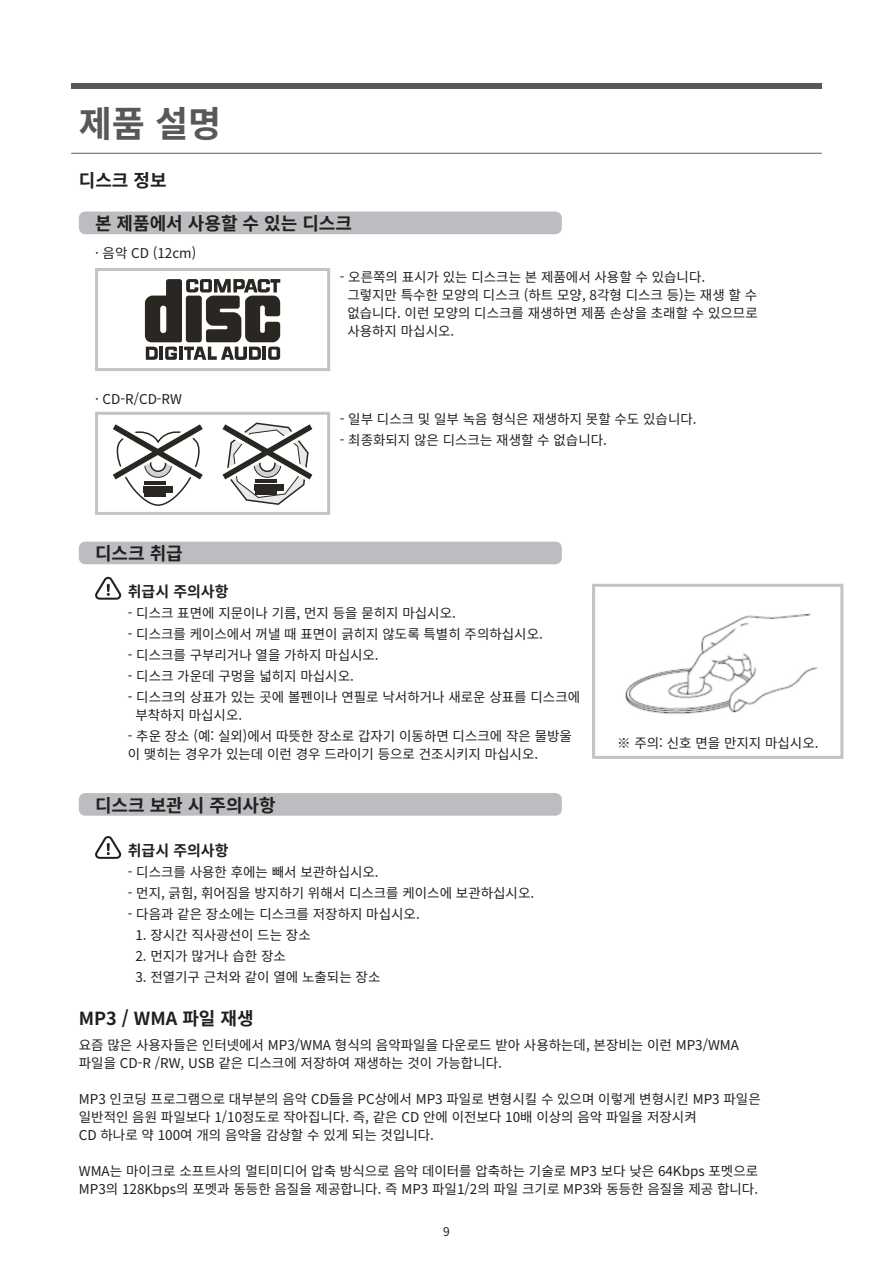
<style>
.page{position:relative;width:893px;height:1263px;background:#fff}
.page>*{position:absolute;margin:0;border:0;box-sizing:border-box;transform-origin:0 0}
.t1{font:700 36px "Noto Sans CJ Kkr";color:#57585a}
.t2{font:700 18px "Noto Sans CJ Kkr";color:#231f20}
.t3{font:700 15px "Noto Sans CJ Kkr";color:#231f20}
.t4{font:13.5px/18px "Noto Sans CJ Kkr";color:#231f20}
.t5{font:12px "Noto Sans CJ Kkr";color:#231f20}
</style>
<div class="page">
<hr style="left:71px;top:153px;width:751px;height:1px;background:#5a5e5f">
<div style="left:71px;top:83px;width:751px;height:5px;background:#57585a"></div>
<div style="left:79px;top:212px;width:483px;height:22px;background:#bcbdc0;border-radius:6px"></div>
<div style="left:79px;top:542px;width:483px;height:22px;background:#bcbdc0;border-radius:6px"></div>
<div style="left:79px;top:793px;width:483px;height:23px;background:#bcbdc0;border-radius:6px"></div>
<div style="left:95px;top:268px;width:235px;height:103px;border:3px solid #c2c3c6"></div>
<svg style="left:145px;top:279px;width:135px;height:81px"></svg>
<div style="left:160px;top:306px;width:6px;height:27px;background:#fff;border-radius:3px"></div>
<div style="left:95px;top:412px;width:235px;height:103px;border:3px solid #c2c3c6"></div>
<svg style="left:112px;top:422px;width:201px;height:84px"></svg>
<svg style="left:95px;top:577px;width:26px;height:23px"></svg>
<div style="left:592px;top:584px;width:251px;height:175px;border:3px solid #c2c3c6"></div>
<img style="left:625px;top:613px;width:193px;height:101px">
<svg style="left:95px;top:836px;width:26px;height:23px"></svg>
<h1 class="t1" style="left:79px;top:103px;width:144px">제품 설명</h1>
<h2 class="t2" style="left:79px;top:171px;width:89px">디스크 정보</h2>
<h2 class="t2" style="left:95px;top:213px;width:259px">본 제품에서 사용할 수 있는 디스크</h2>
<p class="t4" style="left:95px;top:244px;width:103px">· 음악 CD (12cm)</p>
<p class="t4" style="left:95px;top:390px;width:89px">· CD-R/CD-RW</p>
<h2 class="t2" style="left:95px;top:543px;width:89px">디스크 취급</h2>
<p class="t4" style="left:347px;top:268px;width:412px;text-indent:-8px">- 오른쪽의 표시가 있는 디스크는 본 제품에서 사용할 수 있습니다. 그렇지만 특수한 모양의 디스크 (하트 모양, 8각형 디스크 등)는 재생 할 수 없습니다. 이런 모양의 디스크를 재생하면 제품 손상을 초래할 수 있으므로 사용하지 마십시오.</p>
<p class="t4" style="left:340px;top:411px;width:358px">- 일부 디스크 및 일부 녹음 형식은 재생하지 못할 수도 있습니다.</p>
<p class="t4" style="left:340px;top:432px;width:269px">- 최종화되지 않은 디스크는 재생할 수 없습니다.</p>
<p class="t3" style="left:128px;top:583px;width:102px">취급시 주의사항</p>
<p class="t4" style="left:128px;top:604px;width:330px">- 디스크 표면에 지문이나 기름, 먼지 등을 묻히지 마십시오.</p>
<p class="t4" style="left:128px;top:625px;width:417px">- 디스크를 케이스에서 꺼낼 때 표면이 긁히지 않도록 특별히 주의하십시오.</p>
<p class="t4" style="left:128px;top:646px;width:252px">- 디스크를 구부리거나 열을 가하지 마십시오.</p>
<p class="t4" style="left:128px;top:667px;width:228px">- 디스크 가운데 구멍을 넓히지 마십시오.</p>
<p class="t4" style="left:135px;top:688px;width:446px;text-indent:-8px">- 디스크의 상표가 있는 곳에 볼펜이나 연필로 낙서하거나 새로운 상표를 디스크에 부착하지 마십시오.</p>
<p class="t4" style="left:128px;top:727px;width:446px">- 추운 장소 (예: 실외)에서 따뜻한 장소로 갑자기 이동하면 디스크에 작은 물방울 이 맺히는 경우가 있는데 이런 경우 드라이기 등으로 건조시키지 마십시오.</p>
<p class="t4" style="left:617px;top:734px;width:203px">※ 주의: 신호 면을 만지지 마십시오.</p>
<h2 class="t2" style="left:95px;top:795px;width:182px">디스크 보관 시 주의사항</h2>
<p class="t3" style="left:128px;top:842px;width:102px">취급시 주의사항</p>
<p class="t4" style="left:128px;top:864px;width:252px">- 디스크를 사용한 후에는 빼서 보관하십시오.</p>
<p class="t4" style="left:128px;top:885px;width:408px">- 먼지, 긁힘, 휘어짐을 방지하기 위해서 디스크를 케이스에 보관하십시오.</p>
<p class="t4" style="left:128px;top:906px;width:293px">- 다음과 같은 장소에는 디스크를 저장하지 마십시오.</p>
<p class="t4" style="left:135px;top:927px;width:177px">1. 장시간 직사광선이 드는 장소</p>
<p class="t4" style="left:135px;top:948px;width:152px">2. 먼지가 많거나 습한 장소</p>
<p class="t4" style="left:135px;top:969px;width:247px">3. 전열기구 근처와 같이 열에 노출되는 장소</p>
<h2 class="t2" style="left:79px;top:1008px;width:176px">MP3 / WMA 파일 재생</h2>
<p class="t4" style="left:79px;top:1036px;width:662px">요즘 많은 사용자들은 인터넷에서 MP3/WMA 형식의 음악파일을 다운로드 받아 사용하는데, 본장비는 이런 MP3/WMA 파일을 CD-R /RW, USB 같은 디스크에 저장하여 재생하는 것이 가능합니다.</p>
<p class="t4" style="left:79px;top:1090px;width:683px">MP3 인코딩 프로그램으로 대부분의 음악 CD들을 PC상에서 MP3 파일로 변형시킬 수 있으며 이렇게 변형시킨 MP3 파일은 일반적인 음원 파일보다 1/10정도로 작아집니다. 즉, 같은 CD 안에 이전보다 10배 이상의 음악 파일을 저장시켜<br>CD 하나로 약 100여 개의 음악을 감상할 수 있게 되는 것입니다.</p>
<p class="t4" style="left:79px;top:1162px;width:681px">WMA는 마이크로 소프트사의 멀티미디어 압축 방식으로 음악 데이터를 압축하는 기술로 MP3 보다 낮은 64Kbps 포멧으로<br>MP3의 128Kbps의 포멧과 동등한 음질을 제공합니다. 즉 MP3 파일1/2의 파일 크기로 MP3와 동등한 음질을 제공 합니다.</p>
<p class="t5" style="left:443px;top:1225px;width:8px">9</p>
</div>
